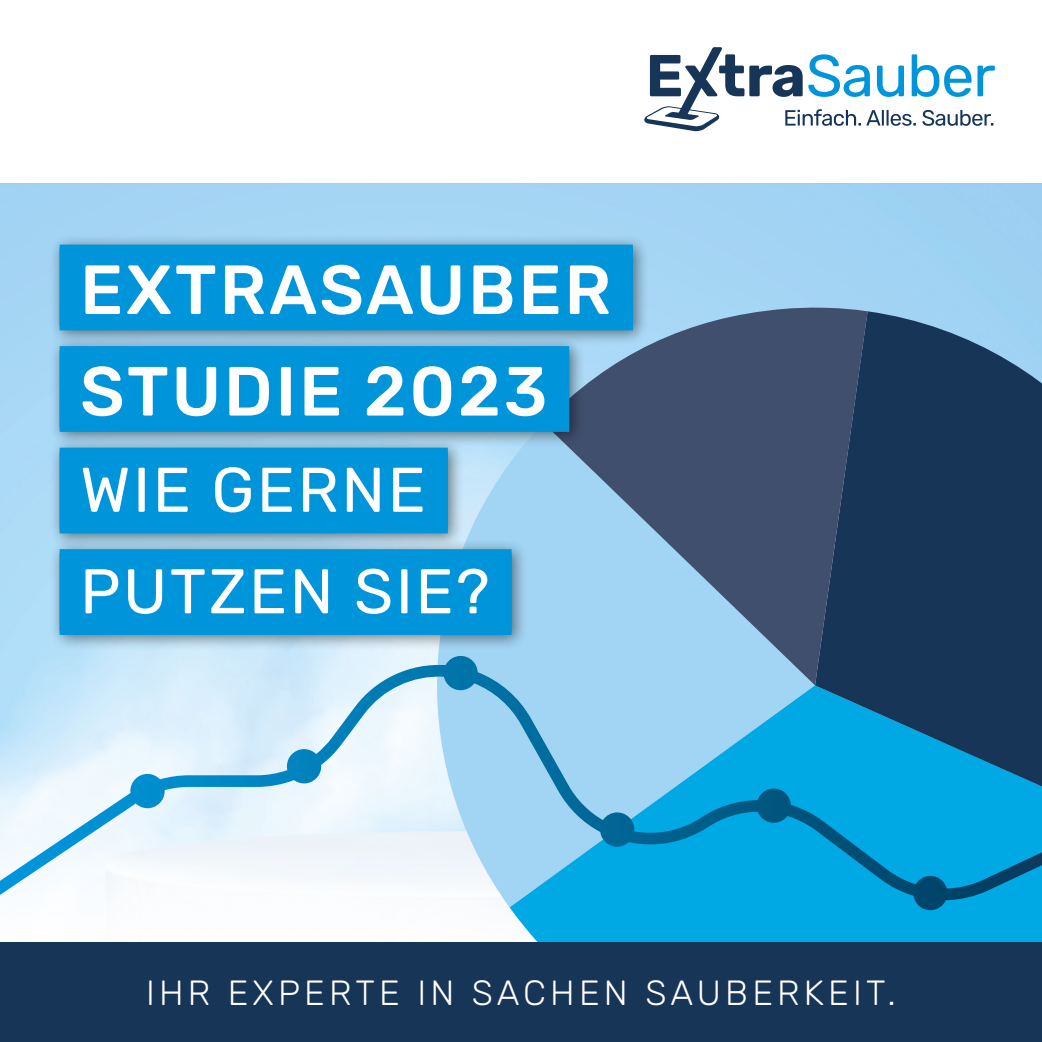
<style>
.page{position:relative;width:1042px;height:1042px;background:#fff}
.page>*{position:absolute;margin:0;border:0;box-sizing:border-box;transform-origin:0 0}
.t1{font:500 69.48px/101.5px "Rubik";letter-spacing:.04em;color:#fff}
.t2{font:63px/101.5px "Rubik";letter-spacing:.04em;color:#fff}
.t3{font:300 35px "Rubik";letter-spacing:.12em;color:#fff}
</style>
<div class="page">
<img style="left:0;top:184px;width:1042px;height:759px">
<div style="left:509px;top:910px;width:533px;height:33px;background:#00a8e4"></div>
<svg style="left:867px;top:311px;width:175px;height:345px;background:#214163"></svg>
<svg style="left:543px;top:307px;width:324px;height:349px;background:#4b6080"></svg>
<div style="left:0;top:943px;width:1042px;height:99px;background:#173557"></div>
<svg style="left:0;top:656px;width:1042px;height:254px"></svg>
<div style="left:49px;top:234px;width:600px;height:417px;background:#000;opacity:.5"></div>
<div style="left:60px;top:245px;width:573px;height:81px;background:#0095db"></div>
<div style="left:60px;top:249px;width:573px;height:81px;background:#0095db"></div>
<div style="left:60px;top:346px;width:509px;height:82px;background:#0095db"></div>
<div style="left:60px;top:350px;width:509px;height:82px;background:#0095db"></div>
<div style="left:60px;top:448px;width:388px;height:81px;background:#0095db"></div>
<div style="left:60px;top:452px;width:388px;height:81px;background:#0095db"></div>
<div style="left:60px;top:549px;width:451px;height:82px;background:#0095db"></div>
<div style="left:60px;top:553px;width:451px;height:82px;background:#0095db"></div>
<svg style="left:644px;top:47px;width:351px;height:84px"></svg>
<h1 class="t1" style="left:80px;top:243px;width:533px">EXTRASAUBER<br>STUDIE 2023</h1>
<h2 class="t2" style="left:80px;top:442px;width:411px">WIE GERNE<br>PUTZEN SIE?</h2>
<p class="t3" style="left:146px;top:968px;width:751px">IHR EXPERTE IN SACHEN SAUBERKEIT.</p>
</div>
